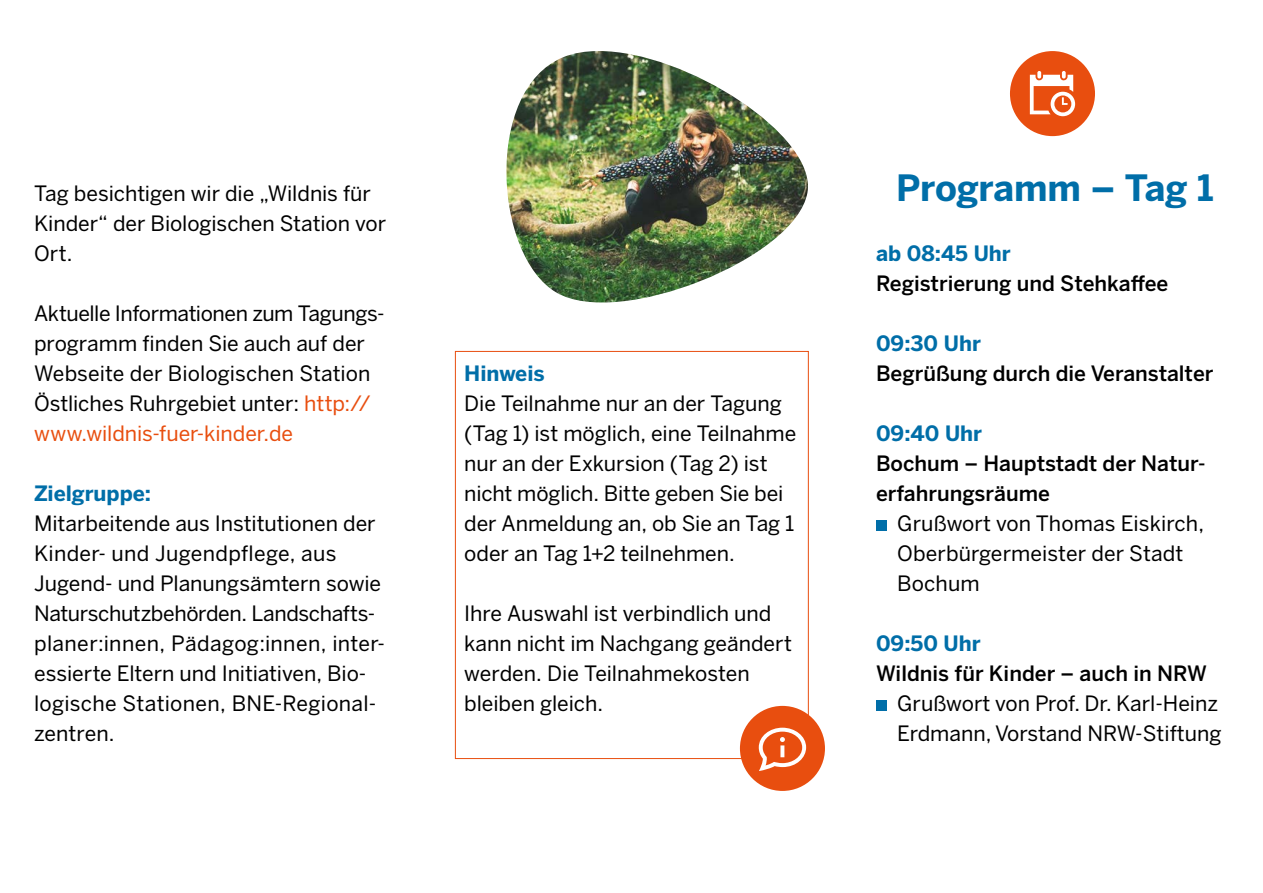
<style>
.page{position:relative;width:1263px;height:893px;background:#fff}
.page>*{position:absolute;margin:0;border:0;box-sizing:border-box;transform-origin:0 0}
.t1{font:700 36px "Benton Sans";letter-spacing:-.005em;color:#006ea8}
.t2{font:21px/30px "Benton Sans";color:#000}
.t3{font:500 21px/30px "Benton Sans";color:#000}
.t4{font:700 21px "Benton Sans";color:#006ea8}
.s1{color:#e84e0f}
</style>
<div class="page">
<div style="left:876px;top:520px;width:11px;height:11px;background:#006ea8"></div>
<div style="left:876px;top:700px;width:11px;height:11px;background:#006ea8"></div>
<div style="left:1010px;top:51px;width:85px;height:85px;background:#e84e0f;border-radius:50%"></div>
<svg style="left:1030px;top:71px;width:45px;height:45px"></svg>
<img style="left:506px;top:51px;width:302px;height:252px">
<div style="left:740px;top:706px;width:85px;height:85px;background:#e84e0f;border-radius:50%"></div>
<svg style="left:759px;top:728px;width:47px;height:43px"></svg>
<p class="t2" style="left:34px;top:178px;width:354px">Tag besichtigen wir die „Wildnis für<br>Kinder“ der Biologischen Station vor<br>Ort.</p>
<p class="t2" style="left:34px;top:298px;width:352px">Aktuelle Informationen zum Tagungs&shy;programm finden Sie auch auf der Webseite der Biologischen Station Östliches Ruhrgebiet unter: <span class="s1">http:// www.wildnis-fuer-kinder.de</span></p>
<p class="t4" style="left:34px;top:481px;width:119px">Zielgruppe:</p>
<p class="t2" style="left:34px;top:508px;width:352px">Mitarbeitende aus Institutionen der Kinder- und Jugendpflege, aus Jugend- und Planungsämtern sowie Naturschutzbehörden. Landschafts&shy;planer:innen, Pädagog:innen, inter&shy;essierte Eltern und Initiativen, Bio&shy;logische Stationen, BNE-Regional&shy;zentren.</p>
<p class="t4" style="left:464px;top:361px;width:82px">Hinweis</p>
<p class="t2" style="left:464px;top:388px;width:334px">Die Teilnahme nur an der Tagung (Tag 1) ist möglich, eine Teilnahme nur an der Exkursion (Tag 2) ist nicht möglich. Bitte geben Sie bei der Anmeldung an, ob Sie an Tag 1 oder an Tag 1+2 teilnehmen.</p>
<p class="t2" style="left:464px;top:598px;width:329px">Ihre Auswahl ist verbindlich und kann nicht im Nachgang geändert werden. Die Teilnahmekosten bleiben gleich.</p>
<h1 class="t1" style="left:896px;top:166px;width:319px">Programm – Tag 1</h1>
<p class="t4" style="left:876px;top:241px;width:136px">ab 08:45 Uhr</p>
<p class="t3" style="left:876px;top:268px;width:294px">Registrierung und Stehkaffee</p>
<p class="t4" style="left:876px;top:331px;width:106px">09:30 Uhr</p>
<p class="t3" style="left:876px;top:358px;width:339px">Begrüßung durch die Veranstalter</p>
<p class="t4" style="left:876px;top:421px;width:108px">09:40 Uhr</p>
<p class="t3" style="left:876px;top:448px;width:331px">Bochum – Hauptstadt der Natur&shy;erfahrungsräume</p>
<p class="t2" style="left:897px;top:508px;width:308px">Grußwort von Thomas Eiskirch,<br>Oberbürgermeister der Stadt<br>Bochum</p>
<p class="t4" style="left:876px;top:631px;width:106px">09:50 Uhr</p>
<p class="t3" style="left:876px;top:658px;width:332px">Wildnis für Kinder – auch in NRW</p>
<p class="t2" style="left:897px;top:688px;width:326px">Grußwort von Prof. Dr. Karl-Heinz<br>Erdmann, Vorstand NRW-Stiftung</p>
</div>
